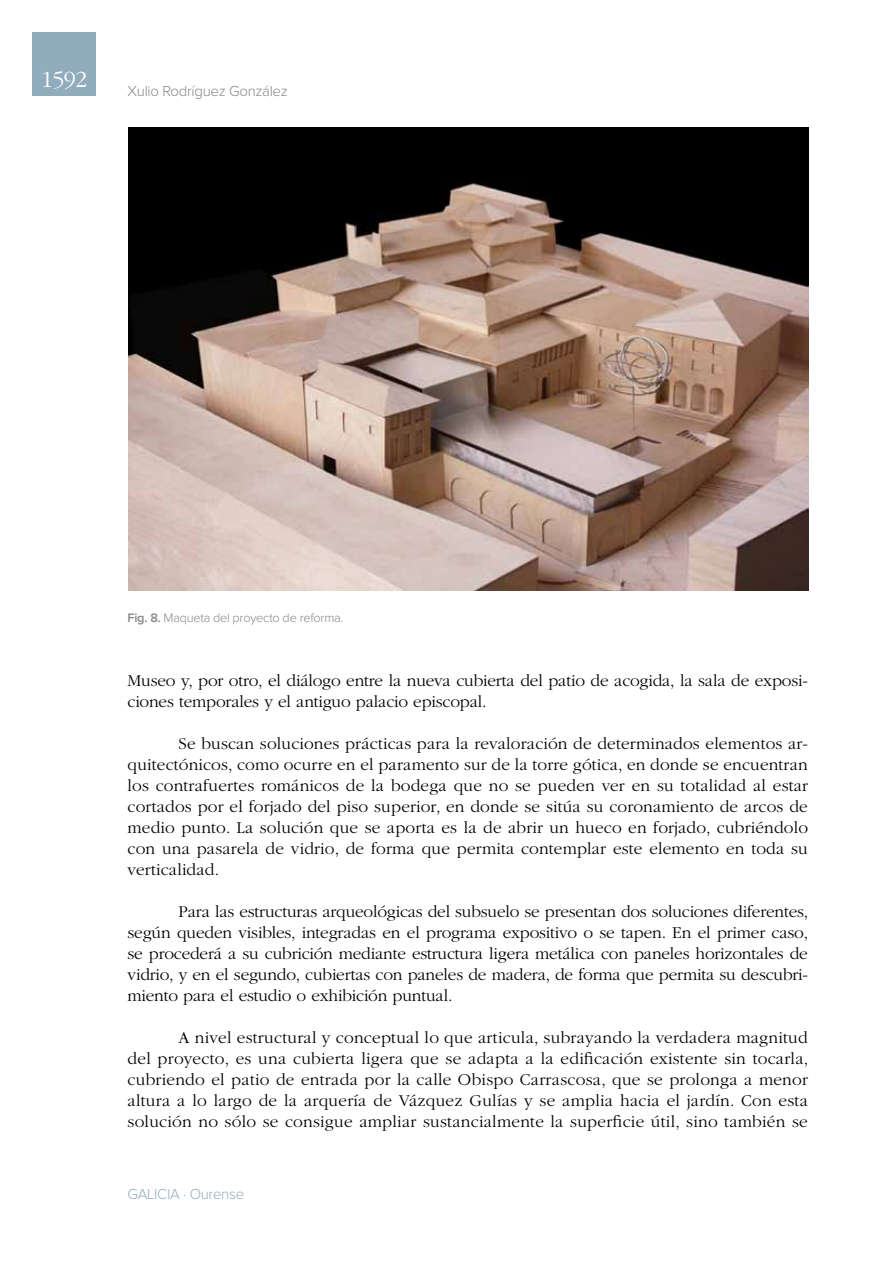
<style>
.page{position:relative;width:893px;height:1263px;background:#fff}
.page>*{position:absolute;margin:0;border:0;box-sizing:border-box;transform-origin:0 0}
.t1{font:300 24px "ITC Garamond Std";color:#fff}
.t2{font:300 17.25px/21px "ITC Garamond Std";letter-spacing:-.01em;color:#000;text-align:justify}
.t3{font:300 15px "Proxima Nova";letter-spacing:-.02em;color:#87888a}
.t4{font:300 15px "Proxima Nova";letter-spacing:-.02em;color:#91acbc}
.t5{font:300 12.75px "Proxima Nova";letter-spacing:-.02em;color:#87888a}
.s1{font-weight:600}
</style>
<div class="page">
<div style="left:32px;top:32px;width:64px;height:64px;background:#91acbc"></div>
<img style="left:128px;top:128px;width:681px;height:463px">
<h1 class="t1" style="left:41px;top:67px;width:47px">1592</h1>
<p class="t3" style="left:128px;top:84px;width:162px">Xulio Rodríguez González</p>
<p class="t5" style="left:128px;top:612px;width:217px"><span class="s1">Fig. 8.</span> Maqueta del proyecto de reforma.</p>
<p class="t2" style="left:128px;top:671px;width:682px">Museo y, por otro, el diálogo entre la nueva cubierta del patio de acogida, la sala de exposi&shy;ciones temporales y el antiguo palacio episcopal.</p>
<p class="t2" style="left:128px;top:734px;width:682px;text-indent:51px">Se buscan soluciones prácticas para la revaloración de determinados elementos ar&shy;quitectónicos, como ocurre en el paramento sur de la torre gótica, en donde se encuentran los contrafuertes románicos de la bodega que no se pueden ver en su totalidad al estar cortados por el forjado del piso superior, en donde se sitúa su coronamiento de arcos de medio punto. La solución que se aporta es la de abrir un hueco en forjado, cubriéndolo con una pasarela de vidrio, de forma que permita contemplar este elemento en toda su verticalidad.</p>
<p class="t2" style="left:128px;top:902px;width:682px;text-indent:51px">Para las estructuras arqueológicas del subsuelo se presentan dos soluciones diferentes, según queden visibles, integradas en el programa expositivo o se tapen. En el primer caso, se procederá a su cubrición mediante estructura ligera metálica con paneles horizontales de vidrio, y en el segundo, cubiertas con paneles de madera, de forma que permita su descubri&shy;miento para el estudio o exhibición puntual.</p>
<p class="t2" style="left:128px;top:1028px;width:682px;text-indent:51px">A nivel estructural y conceptual lo que articula, subrayando la verdadera magnitud del proyecto, es una cubierta ligera que se adapta a la edificación existente sin tocarla, cubriendo el patio de entrada por la calle Obispo Carrascosa, que se prolonga a menor altura a lo largo de la arquería de Vázquez Gulías y se amplia hacia el jardín. Con esta solución no sólo se consigue ampliar sustancialmente la superficie útil, sino también se</p>
<p class="t4" style="left:128px;top:1187px;width:118px">GALICIA · Ourense</p>
</div>
